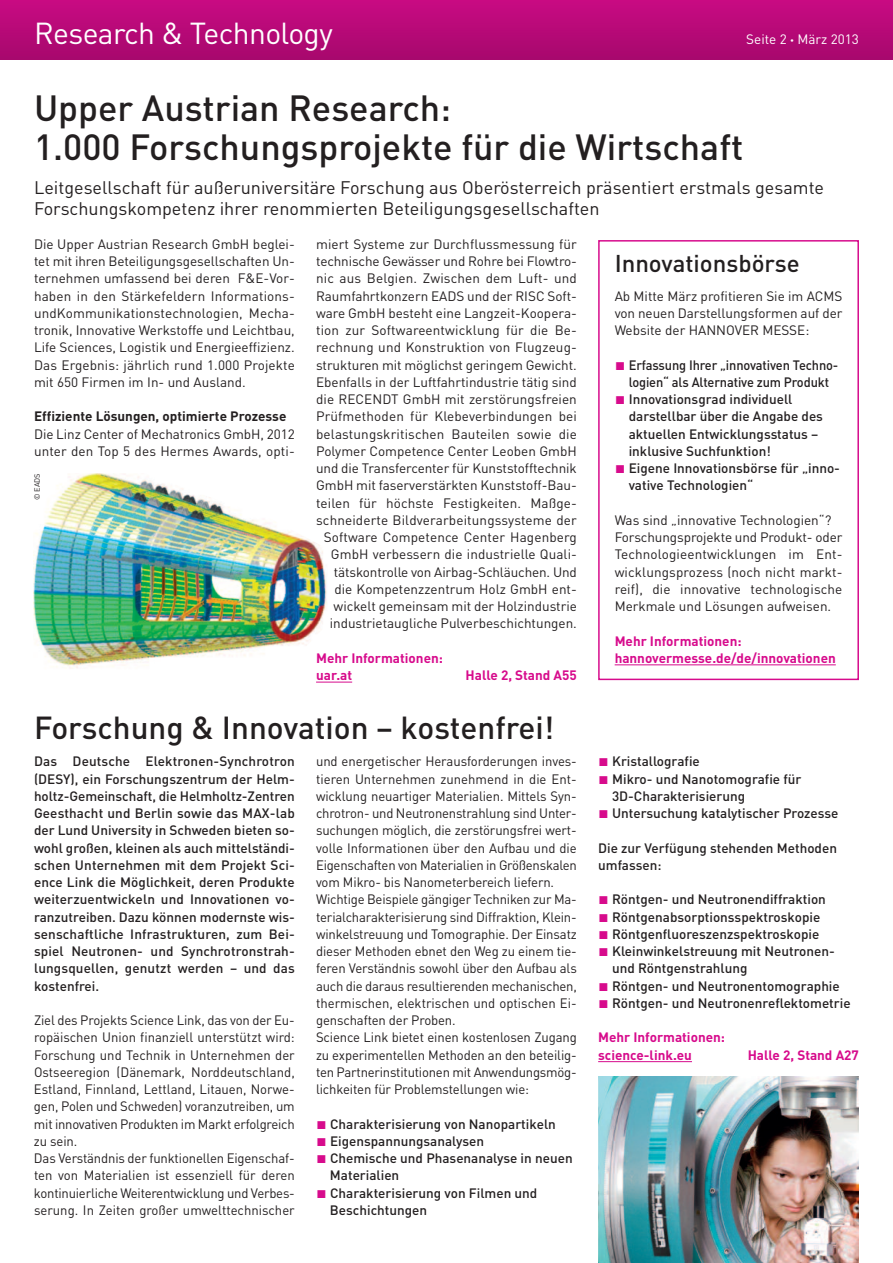
<style>
.page{position:relative;width:893px;height:1263px;background:#fff}
.page>*{position:absolute;margin:0;border:0;box-sizing:border-box;transform-origin:0 0}
.t1{font:500 36px/39px "DIN Pro";color:#231f20}
.t2{font:500 31.5px "DIN Pro";color:#231f20}
.t3{font:30px "DIN Pro";letter-spacing:-.02em;color:#fff}
.t4{font:500 24px "DIN Pro";color:#231f20}
.t5{font:18px/21.8px "DIN Pro";color:#231f20}
.t6{font:13.5px/17.2px "DIN Pro";letter-spacing:-.005em;color:#231f20}
.t7{font:500 13.5px/17.2px "DIN Pro";color:#231f20}
.t8{font:700 13.5px/17.2px "DIN Pro";color:#d70b8c}
.t9{font:500 13.5px/17.2px "DIN Pro";color:#231f20;text-align:center;scale:.95 1}
.t10{font:700 13.5px "DIN Pro";color:#231f20}
.t11{font:13.5px "DIN Pro";color:#fff}
.t12{font:7.5px "DIN Pro";color:#231f20}
.s1{font-size:7.5px}
.s2{font-family:"Lucida Sans Unicode";font-weight:400;color:#d70b8c}
</style>
<div class="page">
<div style="left:0;top:0;width:893px;height:60px;background:linear-gradient(to bottom,#c80a83,#a7086d)"></div>
<hr style="left:598px;top:1061px;width:94px;height:1px;background:#d70b8c">
<img style="left:598px;top:1077px;width:261px;height:186px">
<div style="left:598px;top:240px;width:261px;height:440px;border:2px solid #d70b8c"></div>
<hr style="left:615px;top:664px;width:221px;height:1px;background:#d70b8c">
<hr style="left:316px;top:682px;width:36px;height:1px;background:#d70b8c">
<img style="left:34px;top:473px;width:293px;height:196px">
<h3 class="t3" style="left:34px;top:23px;width:300px">Research &amp; Technology</h3>
<p class="t11" style="left:746px;top:35px;width:114px">Seite 2 <span class="s1">•</span> März 2013</p>
<h1 class="t1" style="left:34px;top:92px;width:711px">Upper Austrian Research:<br>1.000 Forschungsprojekte für die Wirtschaft</h1>
<h3 class="t5" style="left:34px;top:178px;width:791px">Leitgesellschaft für außeruniversitäre Forschung aus Oberösterreich präsentiert erstmals gesamte<br>Forschungskompetenz ihrer renommierten Beteiligungsgesellschaften</h3>
<p class="t6" style="left:34px;top:237px;width:262px;text-align:justify">Die Upper Austrian Research GmbH beglei&shy;tet mit ihren Beteiligungsgesellschaften Un&shy;ternehmen umfassend bei deren F&amp;E-Vor&shy;haben in den Stärkefeldern Informations&shy;undKommunikationstechnologien, Mecha&shy;tronik, Innovative Werkstoffe und Leichtbau, Life Sciences, Logistik und Energieeffizienz.<br>Das Ergebnis: jährlich rund 1.000 Projekte mit 650 Firmen im In- und Ausland.</p>
<p class="t10" style="left:34px;top:412px;width:254px">Effiziente Lösungen, optimierte Prozesse</p>
<p class="t6" style="left:34px;top:427px;width:262px">Die Linz Center of Mechatronics GmbH, 2012 unter den Top 5 des Hermes Awards, opti-</p>
<p class="t12" style="left:34px;top:500px;width:29px;rotate:-90deg">© EADS</p>
<p class="t6" style="left:316px;top:237px;width:262px;text-align:right">miert Systeme zur Durchflussmessung für technische Gewässer und Rohre bei Flowtro&shy;nic aus Belgien. Zwischen dem Luft- und Raumfahrtkonzern EADS und der RISC Soft&shy;ware GmbH besteht eine Langzeit-Koopera&shy;tion zur Softwareentwicklung für die Be&shy;rechnung und Konstruktion von Flugzeug&shy;strukturen mit möglichst geringem Gewicht.<br>Ebenfalls in der Luftfahrtindustrie tätig sind die RECENDT GmbH mit zerstörungsfreien Prüfmethoden für Klebeverbindungen bei belastungskritischen Bauteilen sowie die Polymer Competence Center Leoben GmbH und die Transfercenter für Kunststofftechnik GmbH mit faserverstärkten Kunststoff-Bau&shy;teilen für höchste Festigkeiten. Maßge&shy;schneiderte Bildverarbeitungssysteme der Software Competence Center Hagenberg GmbH verbessern die industrielle Quali&shy;tätskontrolle von Airbag-Schläuchen. Und die Kompetenzzentrum Holz GmbH ent&shy;wickelt gemeinsam mit der Holzindustrie industrietaugliche Pulverbeschichtungen.</p>
<p class="t8" style="left:316px;top:651px;width:128px">Mehr Informationen: uar.at</p>
<p class="t8" style="left:466px;top:668px;width:113px">Halle 2, Stand A55</p>
<h2 class="t2" style="left:34px;top:716px;width:522px">Forschung &amp; Innovation – kostenfrei!</h2>
<p class="t7" style="left:34px;top:754px;width:262px;text-align:justify">Das Deutsche Elektronen-Synchrotron (DESY), ein Forschungszentrum der Helm&shy;holtz-Gemeinschaft, die Helmholtz-Zentren Geesthacht und Berlin sowie das MAX-lab der Lund University in Schweden bieten so&shy;wohl großen, kleinen als auch mittelständi&shy;schen Unternehmen mit dem Projekt Sci&shy;ence Link die Möglichkeit, deren Produkte weiterzuentwickeln und Innovationen vo&shy;ranzutreiben. Dazu können modernste wis&shy;senschaftliche Infrastrukturen, zum Bei&shy;spiel Neutronen- und Synchrotronstrah&shy;lungsquellen, genutzt werden – und das kostenfrei.</p>
<p class="t6" style="left:34px;top:1013px;width:262px">Ziel des Projekts Science Link, das von der Eu&shy;ropäischen Union finanziell unterstützt wird:<br>Forschung und Technik in Unternehmen der Ostseeregion (Dänemark, Norddeutschland, Estland, Finnland, Lettland, Litauen, Norwe&shy;gen, Polen und Schweden) voranzutreiben, um mit innovativen Produkten im Markt erfolgreich zu sein.<br>Das Verständnis der funktionellen Eigenschaf&shy;ten von Materialien ist essenziell für deren kontinuierliche Weiterentwicklung und Verbes&shy;serung. In Zeiten großer umwelttechnischer</p>
<p class="t6" style="left:316px;top:754px;width:262px">und energetischer Herausforderungen inves&shy;tieren Unternehmen zunehmend in die Ent&shy;wicklung neuartiger Materialien. Mittels Syn&shy;chrotron- und Neutronenstrahlung sind Unter&shy;suchungen möglich, die zerstörungsfrei wert&shy;volle Informationen über den Aufbau und die Eigenschaften von Materialien in Größenskalen vom Mikro- bis Nanometerbereich liefern.<br>Wichtige Beispiele gängiger Techniken zur Ma&shy;terialcharakterisierung sind Diffraktion, Klein&shy;winkelstreuung und Tomographie. Der Einsatz dieser Methoden ebnet den Weg zu einem tie&shy;feren Verständnis sowohl über den Aufbau als auch die daraus resultierenden mechanischen, thermischen, elektrischen und optischen Ei&shy;genschaften der Proben.<br>Science Link bietet einen kostenlosen Zugang zu experimentellen Methoden an den beteilig&shy;ten Partnerinstitutionen mit Anwendungsmög&shy;lichkeiten für Problemstellungen wie:</p>
<p class="t7" style="left:316px;top:1116px;width:241px"><span class="s2">■</span> Charakterisierung von Nanopartikeln</p>
<p class="t7" style="left:316px;top:1134px;width:169px"><span class="s2">■</span> Eigenspannungsanalysen</p>
<p class="t7" style="left:330px;top:1151px;width:244px;text-indent:-14px"><span class="s2">■</span> Chemische und Phasenanalyse in neuen<br>Materialien</p>
<p class="t7" style="left:330px;top:1185px;width:209px;text-indent:-14px"><span class="s2">■</span> Charakterisierung von Filmen und<br>Beschichtungen</p>
<h3 class="t4" style="left:615px;top:255px;width:187px">Innovationsbörse</h3>
<p class="t6" style="left:615px;top:289px;width:229px;text-align:justify">Ab Mitte März profitieren Sie im ACMS von neuen Darstellungsformen auf der Website der HANNOVER MESSE:</p>
<p class="t9" style="left:615px;top:357px;width:237px"><span class="s2">■</span> Erfassung Ihrer „innovativen Techno&shy;logien“ als Alternative zum Produkt</p>
<p class="t7" style="left:629px;top:392px;width:196px;text-indent:-14px"><span class="s2">■</span> Innovationsgrad individuell darstellbar über die Angabe des aktuellen Entwicklungsstatus – inklusive Suchfunktion!</p>
<p class="t7" style="left:629px;top:461px;width:213px;text-indent:-14px"><span class="s2">■</span> Eigene Innovationsbörse für „inno&shy;vative Technologien“</p>
<p class="t6" style="left:615px;top:513px;width:229px">Was sind „innovative Technologien“?<br>Forschungsprojekte und Produkt- oder Technologieentwicklungen im Ent&shy;wicklungsprozess (noch nicht markt&shy;reif), die innovative technologische Merkmale und Lösungen aufweisen.</p>
<p class="t8" style="left:615px;top:633px;width:223px">Mehr Informationen: hannovermesse.de/de/innovationen</p>
<p class="t7" style="left:598px;top:754px;width:103px"><span class="s2">■</span> Kristallografie</p>
<p class="t7" style="left:612px;top:771px;width:191px;text-indent:-14px"><span class="s2">■</span> Mikro- und Nanotomografie für<br>3D-Charakterisierung</p>
<p class="t7" style="left:598px;top:806px;width:242px"><span class="s2">■</span> Untersuchung katalytischer Prozesse</p>
<p class="t7" style="left:598px;top:840px;width:240px">Die zur Verfügung stehenden Methoden umfassen:</p>
<p class="t7" style="left:598px;top:892px;width:229px"><span class="s2">■</span> Röntgen- und Neutronendiffraktion</p>
<p class="t7" style="left:598px;top:909px;width:224px"><span class="s2">■</span> Röntgenabsorptionsspektroskopie</p>
<p class="t7" style="left:598px;top:927px;width:223px"><span class="s2">■</span> Röntgenfluoreszenzspektroskopie</p>
<p class="t7" style="left:612px;top:944px;width:224px;text-indent:-14px"><span class="s2">■</span> Kleinwinkelstreuung mit Neutronen&shy;und Röntgenstrahlung</p>
<p class="t7" style="left:598px;top:978px;width:243px"><span class="s2">■</span> Röntgen- und Neutronentomographie</p>
<p class="t7" style="left:598px;top:996px;width:254px"><span class="s2">■</span> Röntgen- und Neutronenreflektometrie</p>
<p class="t8" style="left:598px;top:1030px;width:128px">Mehr Informationen: science-link.eu</p>
<p class="t8" style="left:748px;top:1047px;width:113px">Halle 2, Stand A27</p>
</div>
